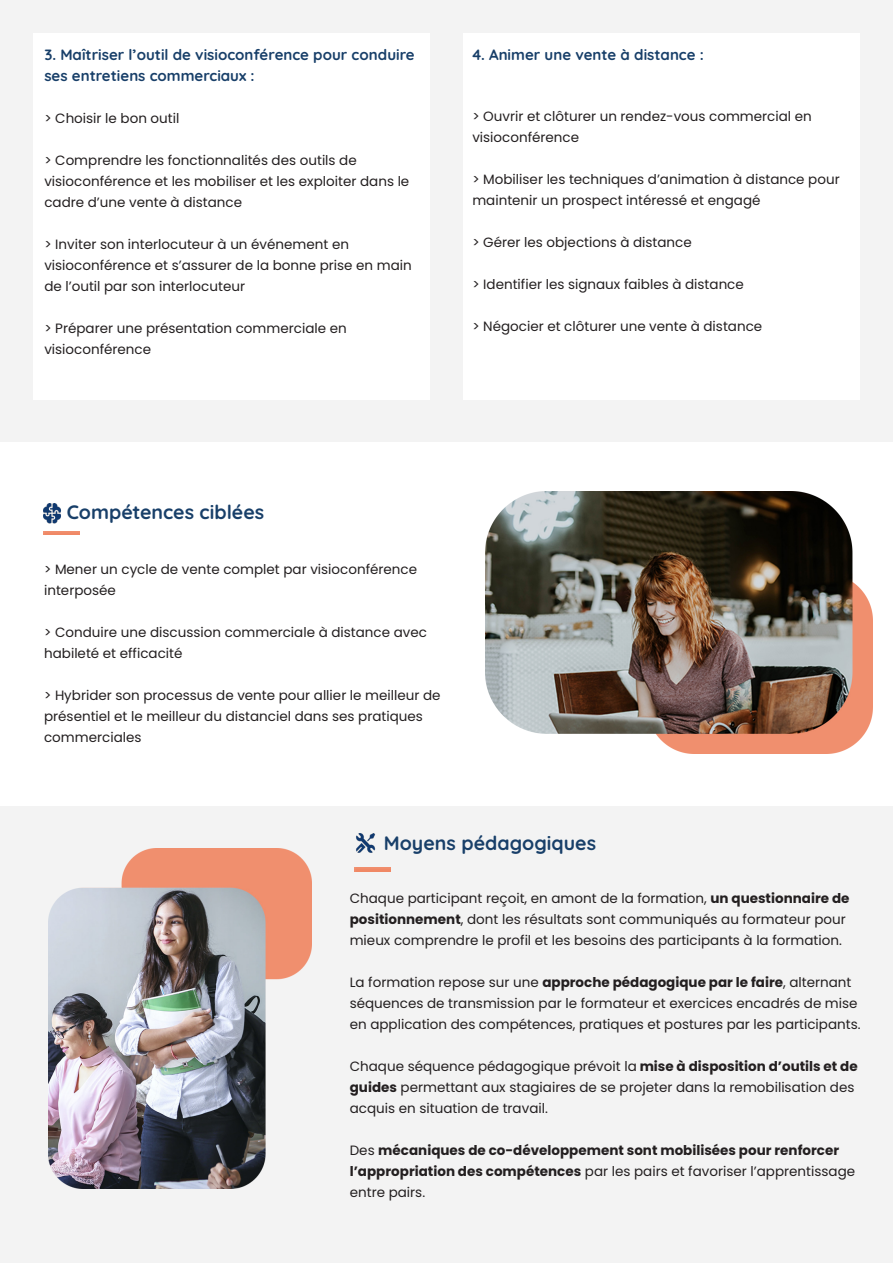
<style>
.page{position:relative;width:893px;height:1263px;background:#fff}
.page>*{position:absolute;margin:0;border:0;box-sizing:border-box;transform-origin:0 0}
.t1{font:300 19.5px "Quicksand";color:#183f69}
.t2{font:300 15px/21px "Quicksand";color:#183f69}
.t3{font:13.5px/21px "Poppins";color:#231f20}
.t4{font:700 13.5px/21px "Poppins";color:#231f20}
.s1{font-weight:700}
.s2{font-weight:400}
</style>
<div class="page">
<div style="left:0;top:0;width:893px;height:441px;background:#f3f3f3"></div>
<div style="left:0;top:807px;width:893px;height:456px;background:#f3f3f3"></div>
<img style="left:44px;top:531px;width:36px;height:4px">
<img style="left:486px;top:492px;width:387px;height:262px">
<img style="left:43px;top:503px;width:18px;height:21px">
<img style="left:49px;top:848px;width:263px;height:341px">
<img style="left:356px;top:833px;width:20px;height:20px">
<div style="left:33px;top:33px;width:397px;height:367px;background:#fff"></div>
<div style="left:463px;top:33px;width:396px;height:367px;background:#fff"></div>
<p class="t2" style="left:44px;top:42px;width:372px">3. Maîtriser l’outil de visioconférence pour conduire ses entretiens commerciaux :</p>
<p class="t3" style="left:44px;top:108px;width:137px">&gt; Choisir le bon outil</p>
<p class="t3" style="left:44px;top:150px;width:314px">&gt; Comprendre les fonctionnalités des outils de</p>
<p class="t3" style="left:44px;top:171px;width:366px">visioconférence et les mobiliser et les exploiter dans le cadre d’une vente à distance</p>
<p class="t3" style="left:44px;top:234px;width:306px">&gt; Inviter son interlocuteur à un événement en</p>
<p class="t3" style="left:44px;top:255px;width:369px">visioconférence et s’assurer de la bonne prise en main de l’outil par son interlocuteur</p>
<p class="t3" style="left:44px;top:318px;width:304px">&gt; Préparer une présentation commerciale en</p>
<p class="t3" style="left:44px;top:339px;width:108px">visioconférence</p>
<p class="t2" style="left:472px;top:42px;width:233px">4. Animer une vente à distance :</p>
<p class="t3" style="left:472px;top:106px;width:341px">&gt; Ouvrir et clôturer un rendez-vous commercial en</p>
<p class="t3" style="left:472px;top:127px;width:108px">visioconférence</p>
<p class="t3" style="left:472px;top:169px;width:369px">&gt; Mobiliser les techniques d’animation à distance pour maintenir un prospect intéressé et engagé</p>
<p class="t3" style="left:472px;top:232px;width:221px">&gt; Gérer les objections à distance</p>
<p class="t3" style="left:472px;top:274px;width:273px">&gt; Identifier les signaux faibles à distance</p>
<p class="t3" style="left:472px;top:316px;width:291px">&gt; Négocier et clôturer une vente à distance</p>
<p class="t1" style="left:67px;top:497px;width:199px">Compétences ciblées</p>
<p class="t3" style="left:44px;top:559px;width:375px">&gt; Mener un cycle de vente complet par visioconférence</p>
<p class="t3" style="left:44px;top:580px;width:73px">interposée</p>
<p class="t3" style="left:44px;top:622px;width:384px">&gt; Conduire une discussion commerciale à distance avec</p>
<p class="t3" style="left:44px;top:643px;width:140px">habileté et efficacité</p>
<p class="t3" style="left:44px;top:685px;width:398px">&gt; Hybrider son processus de vente pour allier le meilleur de présentiel et le meilleur du distanciel dans ses pratiques</p>
<p class="t3" style="left:44px;top:727px;width:99px">commerciales</p>
<p class="t1" style="left:384px;top:827px;width:214px">Moyens pédagogiques</p>
<p class="t3" style="left:350px;top:887px;width:501px">Chaque participant reçoit, en amont de la formation, <span class="s1">un questionnaire de positionnement</span>, dont les résultats sont communiqués au formateur pour mieux comprendre le profil et les besoins des participants à la formation.</p>
<p class="t3" style="left:350px;top:971px;width:512px">La formation repose sur une <span class="s1">approche pédagogique par le faire</span>, alternant séquences de transmission par le formateur et exercices encadrés de mise en application des compétences, pratiques et postures par les participants.</p>
<p class="t3" style="left:350px;top:1055px;width:509px">Chaque séquence pédagogique prévoit la <span class="s1">mise à disposition d’outils et de guides</span> permettant aux stagiaires de se projeter dans la remobilisation des acquis en situation de travail.</p>
<p class="t4" style="left:350px;top:1139px;width:507px"><span class="s2">Des</span> mécaniques de co-développement sont mobilisées pour renforcer l’appropriation des compétences <span class="s2">par les pairs et favoriser l’apprentissage entre pairs.</span></p>
</div>
